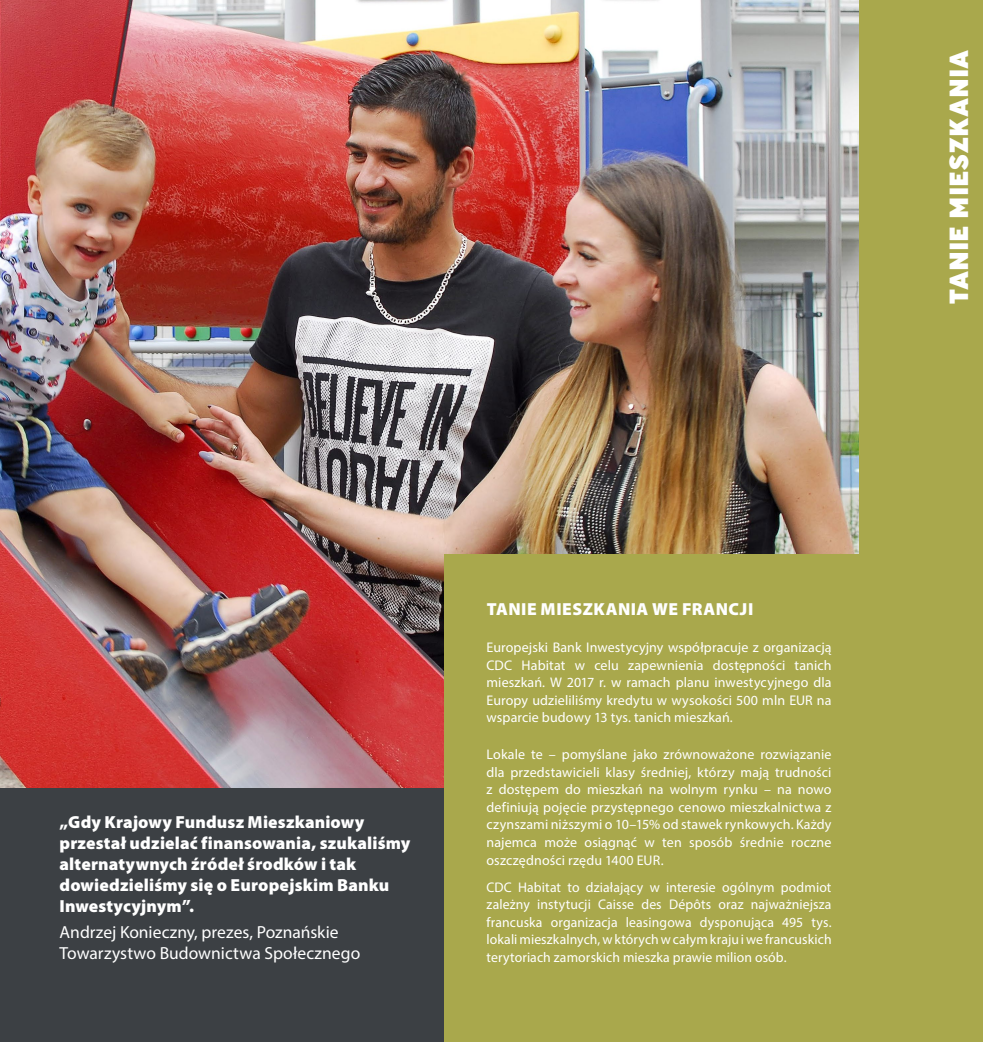
<style>
.page{position:relative;width:983px;height:1042px;background:#fff}
.page>*{position:absolute;margin:0;border:0;box-sizing:border-box;transform-origin:0 0}
._01_titre_1{font:800 26.25px "Ministry";color:#fff}
.texte{font:900 17.5px/21px "Myriad Pro";letter-spacing:.01em;color:#fff}
.texte-2{font:17.5px/21px "Myriad Pro";color:#fff}
.texte-3{font:900 17.5px "Myriad Pro";letter-spacing:.03em;color:#fff}
.texte-4{font:14px/17.5px "Myriad Pro";letter-spacing:.01em;color:#fff;text-align:justify}
</style>
<div class="page">
<div style="left:0;top:775px;width:456px;height:267px;background:#3c4044"></div>
<div style="left:444px;top:0;width:503px;height:1042px;background:#a9a84c"></div>
<div style="left:913px;top:0;width:69px;height:1042px;background:#a9a84c"></div>
<img style="left:0;top:0;width:858px;height:787px">
<div style="left:444px;top:554px;width:415px;height:488px;background:#a9a84c"></div>
<p class="_01_titre_1" style="left:940px;top:304px;width:256px;rotate:-90deg">TANIE MIESZKANIA</p>
<p class="texte" style="left:60px;top:812px;width:352px">„Gdy Krajowy Fundusz Mieszkaniowy przestał udzielać finansowania, szukaliśmy alternatywnych źródeł środków i tak dowiedzieliśmy się o Europejskim Banku Inwestycyjnym”.</p>
<p class="texte-2" style="left:60px;top:922px;width:302px">Andrzej Konieczny, prezes, Poznańskie<br>Towarzystwo Budownictwa Społecznego</p>
<p class="texte-3" style="left:486px;top:599px;width:268px">TANIE MIESZKANIA WE FRANCJI</p>
<p class="texte-4" style="left:486px;top:638px;width:346px">Europejski Bank Inwestycyjny współpracuje z organizacją CDC Habitat w celu zapewnienia dostępności tanich mieszkań. W 2017 r. w ramach planu inwestycyjnego dla Europy udzieliliśmy kredytu w wysokości 500 mln EUR na wsparcie budowy 13 tys. tanich mieszkań.</p>
<p class="texte-4" style="left:486px;top:746px;width:346px">Lokale te – pomyślane jako zrównoważone rozwiązanie dla przedstawicieli klasy średniej, którzy mają trudności z dostępem do mieszkań na wolnym rynku – na nowo definiują pojęcie przystępnego cenowo mieszkalnictwa z czynszami niższymi o 10–15% od stawek rynkowych. Każdy najemca może osiągnąć w ten sposób średnie roczne oszczędności rzędu 1400 EUR.</p>
<p class="texte-4" style="left:486px;top:878px;width:346px">CDC Habitat to działający w interesie ogólnym podmiot zależny instytucji Caisse des Dépôts oraz najważniejsza francuska organizacja leasingowa dysponująca 495 tys. lokali mieszkalnych, w których w całym kraju i we francuskich terytoriach zamorskich mieszka prawie milion osób.</p>
</div>
